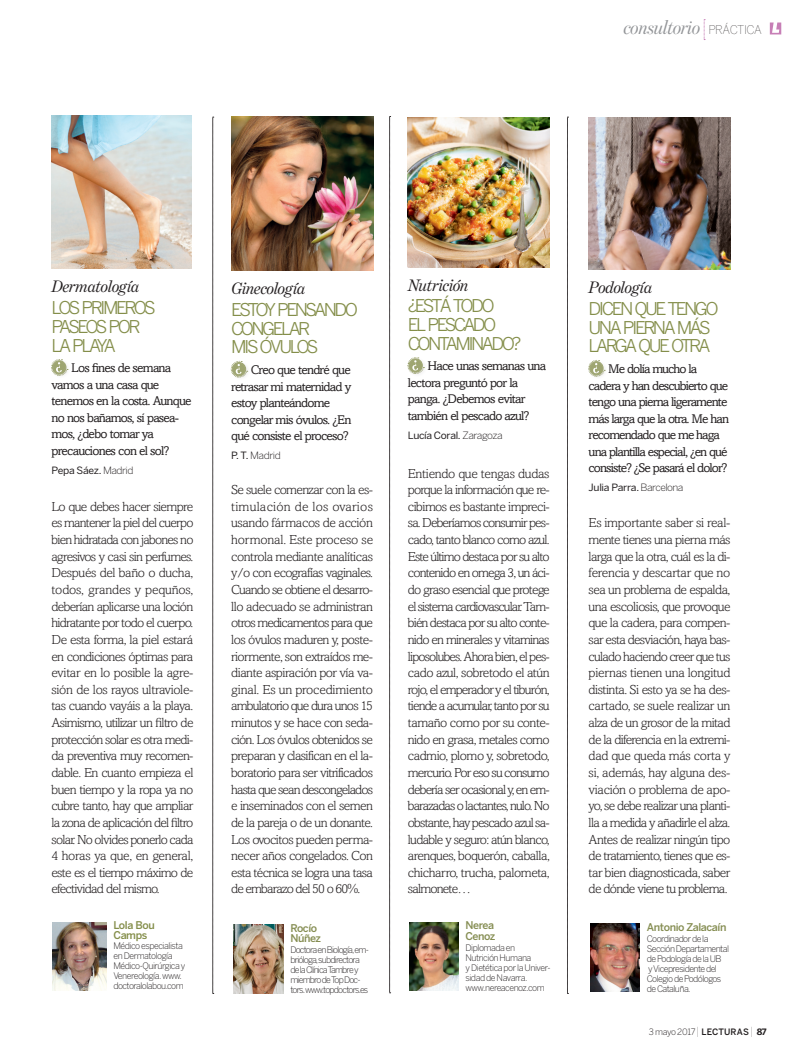
<style>
.page{position:relative;width:798px;height:1053px;background:#fff}
.page>*{position:absolute;margin:0;border:0;box-sizing:border-box;transform-origin:0 0}
.t1{font:20px "Benton Modern Italic Disp";letter-spacing:-.015em;color:#939598}
.NUEVO_TEXTO_AMASIS_R{font:17.5px/18.8px "Benton Gothic";letter-spacing:-.145em;color:#848e4a}
.t2{font:italic 16.75px "Benton Modern One";letter-spacing:-.025em;color:#231f20}
._2_5{font:300 13.12px/16.6px "Amasis MT Std";letter-spacing:-.045em;color:#231f20;text-align:justify}
.NUEVO_TEXTO_AMASIS_R-2{font:300 13.12px/16.6px "Amasis MT Std";letter-spacing:-.05em;color:#231f20;text-align:justify}
.NUEVO_TEXTO_AMASIS_R-3{font:12.62px/16.5px "Amasis";letter-spacing:-.06em;color:#231f20}
.solidaridadNombreE{font:500 10.62px/10px "Benton Sans";letter-spacing:-.035em;color:#858d52}
.solidaridadNombreE-2{font:500 10.62px/10px "Benton Sans";letter-spacing:-.035em;color:#848e4a}
.NUEVO_TEXTO_AMASIS_R-4{font:10px "Benton Sans";letter-spacing:-.03em;color:#231f20}
.NUEVO_TEXTO_AMASIS_R-5{font:300 10px "Benton Sans";letter-spacing:-.04em;color:#231f20}
.SolidaridadCargoEx{font:300 9px/10px "Benton Sans";letter-spacing:-.06em;color:#231f20}
.SolidaridadCargoEx-2{font:300 9px/10px "Benton Sans";letter-spacing:-.09em;color:#231f20}
.solidaridadNombreE-3{font:300 9px/10px "Benton Sans";letter-spacing:-.05em;color:#231f20}
._7_Foliado{font:300 8.75px "Benton Sans";letter-spacing:-.04em;color:#231f20}
.s1{font-family:"Benton Sans";font-weight:100;font-size:11.88px;color:#231f20}
.s2{font-weight:300}
.s3{font-weight:400}
.s4{font-weight:100;font-size:13.75px}
.s5{font-weight:500}
.s6{font-weight:700}
</style>
<div class="page">
<svg style="left:212px;top:117px;width:2px;height:877px;background:#a19fa0"></svg>
<svg style="left:389px;top:116px;width:1px;height:877px"></svg>
<svg style="left:567px;top:117px;width:1px;height:877px"></svg>
<svg style="left:703px;top:19px;width:1px;height:21px"></svg>
<svg style="left:769px;top:22px;width:12px;height:12px"></svg>
<svg style="left:51px;top:359px;width:17px;height:17px"></svg>
<img style="left:51px;top:116px;width:140px;height:152px">
<img style="left:52px;top:922px;width:54px;height:68px">
<svg style="left:407px;top:357px;width:17px;height:17px"></svg>
<img style="left:407px;top:117px;width:142px;height:151px">
<img style="left:409px;top:922px;width:49px;height:68px">
<div style="left:230px;top:360px;width:21px;height:21px;background:#231f20;opacity:.1"></div>
<svg style="left:230px;top:361px;width:17px;height:16px"></svg>
<img style="left:231px;top:117px;width:142px;height:153px">
<img style="left:234px;top:924px;width:49px;height:69px">
<div style="left:587px;top:359px;width:21px;height:21px;background:#231f20;opacity:.1"></div>
<svg style="left:588px;top:360px;width:17px;height:16px"></svg>
<img style="left:588px;top:117px;width:142px;height:152px">
<svg style="left:638px;top:923px;width:1px;height:68px"></svg>
<img style="left:590px;top:923px;width:48px;height:68px">
<p class="t1" style="left:624px;top:16px;width:139px">consultorio <span class="s1">PRÁCTICA</span></p>
<p class="t2" style="left:51px;top:277px;width:89px">Dermatología</p>
<p class="NUEVO_TEXTO_AMASIS_R" style="left:51px;top:298px;width:106px">LOS PRIMEROS<br>PASEOS POR<br>LA PLAYA</p>
<p class="NUEVO_TEXTO_AMASIS_R-3" style="left:51px;top:360px;width:141px;text-indent:20px">Los fines de semana vamos a una casa que tenemos en la costa. Aunque no nos bañamos, sí pasea&shy;mos, ¿debo tomar ya precauciones con el sol?</p>
<p class="NUEVO_TEXTO_AMASIS_R-4" style="left:51px;top:464px;width:83px">Pepa Sáez. <span class="s2">Madrid</span></p>
<p class="NUEVO_TEXTO_AMASIS_R-2" style="left:51px;top:498px;width:143px">Lo que debes hacer siempre es mantener la piel del cuerpo bien hidratada con jabones no agresivos y casi sin perfumes.<br>Después del baño o ducha, todos, grandes y pequños, deberían aplicarse una loción hidratante por todo el cuerpo.<br>De esta forma, la piel estará en condiciones óptimas para evitar en lo posible la agre&shy;sión de los rayos ultraviole&shy;tas cuando vayáis a la playa.<br>Asimismo, utilizar un filtro de protección solar es otra medi&shy;da preventiva muy recomen&shy;dable. En cuanto empieza el buen tiempo y la ropa ya no cubre tanto, hay que ampliar la zona de aplicación del filtro solar. No olvides ponerlo cada 4 horas ya que, en general, este es el tiempo máximo de efectividad del mismo.</p>
<p class="solidaridadNombreE-2" style="left:113px;top:920px;width:43px">Lola Bou<br>Camps</p>
<p class="solidaridadNombreE-3" style="left:113px;top:940px;width:73px">Médico especialista en Dermatología<br>Médico-Quirúrgica y<br>Venereología. www. doctoralolabou.com</p>
<p class="t2" style="left:231px;top:279px;width:76px">Ginecología</p>
<p class="NUEVO_TEXTO_AMASIS_R" style="left:231px;top:300px;width:128px">ESTOY PENSANDO<br>CONGELAR<br>MIS ÓVULOS</p>
<p class="NUEVO_TEXTO_AMASIS_R-3" style="left:231px;top:361px;width:122px;text-indent:19px">Creo que tendré que retrasar mi maternidad y estoy planteándome congelar mis óvulos. ¿En qué consiste el proceso?</p>
<p class="NUEVO_TEXTO_AMASIS_R-5" style="left:231px;top:450px;width:51px"><span class="s3">P. T.</span> Madrid</p>
<p class="_2_5" style="left:231px;top:481px;width:143px">Se suele comenzar con la es&shy;timulación de los ovarios usando fármacos de acción hormonal. Este proceso se controla mediante analíticas y/o con ecografías vaginales.<br>Cuando se obtiene el desarro&shy;llo adecuado se administran otros medicamentos para que los óvulos maduren y, poste&shy;riormente, son extraídos me&shy;diante aspiración por vía va&shy;ginal. Es un procedimiento ambulatorio que dura unos 15 minutos y se hace con seda&shy;ción. Los óvulos obtenidos se preparan y clasifican en el la&shy;boratorio para ser vitrificados hasta que sean descongelados e inseminados con el semen de la pareja o de un donante.<br>Los ovocitos pueden perma&shy;necer años congelados. Con esta técnica se logra una tasa de embarazo del 50 o 60%.</p>
<p class="solidaridadNombreE" style="left:290px;top:922px;width:32px">Rocío<br>Núñez</p>
<p class="SolidaridadCargoEx-2" style="left:290px;top:944px;width:80px">Doctora en Biología,em&shy;brióloga,subdirectora de la Clínica Tambre y miembro de Top Doc&shy;tors.www.topdoctors.es</p>
<p class="t2" style="left:407px;top:275px;width:62px">Nutrición</p>
<p class="NUEVO_TEXTO_AMASIS_R" style="left:407px;top:296px;width:115px">¿ESTÁ TODO<br>EL PESCADO<br>CONTAMINADO?</p>
<p class="NUEVO_TEXTO_AMASIS_R-3" style="left:407px;top:358px;width:140px;text-indent:20px">Hace unas semanas una lectora preguntó por la panga. ¿Debemos evitar también el pescado azul?</p>
<p class="NUEVO_TEXTO_AMASIS_R-4" style="left:407px;top:429px;width:96px">Lucía Coral. <span class="s2">Zaragoza</span></p>
<p class="_2_5" style="left:407px;top:465px;width:143px">Entiendo que tengas dudas porque la información que re&shy;cibimos es bastante impreci&shy;sa. Deberíamos consumir pes&shy;cado, tanto blanco como azul.<br>Este último destaca por su alto contenido en omega 3, un áci&shy;do graso esencial que protege el sistema cardiovascular. Tam&shy;bién destaca por su alto conte&shy;nido en minerales y vitaminas liposolubes. Ahora bien, el pes&shy;cado azul, sobretodo el atún rojo, el emperador y el tiburón, tiende a acumular, tanto por su tamaño como por su conte&shy;nido en grasa, metales como cadmio, plomo y, sobretodo, mercurio. Por eso su consumo debería ser ocasional y, en em&shy;barazadas o lactantes, nulo. No obstante, hay pescado azul sa&shy;ludable y seguro: atún blanco, arenques, boquerón, caballa, chicharro, trucha, palometa, salmonete…</p>
<p class="solidaridadNombreE" style="left:465px;top:920px;width:30px">Nerea</p>
<p class="solidaridadNombreE" style="left:465px;top:931px;width:31px">Cenoz</p>
<p class="SolidaridadCargoEx" style="left:465px;top:942px;width:87px">Diplomada en<br>Nutrición Humana<br>y Dietética por la Univer&shy;sidad de Navarra. www.nereacenoz.com</p>
<p class="t2" style="left:588px;top:278px;width:65px">Podología</p>
<p class="NUEVO_TEXTO_AMASIS_R" style="left:588px;top:299px;width:131px">DICEN QUE TENGO<br>UNA PIERNA MÁS<br>LARGA QUE OTRA</p>
<p class="NUEVO_TEXTO_AMASIS_R-3" style="left:588px;top:360px;width:142px;text-indent:19px">Me dolía mucho la cadera y han descubierto que tengo una pierna ligeramente más larga que la otra. Me han recomendado que me haga una plantilla especial, ¿en qué consiste? ¿Se pasará el dolor?</p>
<p class="NUEVO_TEXTO_AMASIS_R-4" style="left:588px;top:482px;width:96px">Julia Parra. <span class="s2">Barcelona</span></p>
<p class="_2_5" style="left:588px;top:514px;width:143px">Es importante saber si real&shy;mente tienes una pierna más larga que la otra, cuál es la di&shy;ferencia y descartar que no sea un problema de espalda, una escoliosis, que provoque que la cadera, para compen&shy;sar esta desviación, haya bas&shy;culado haciendo creer que tus piernas tienen una longitud distinta. Si esto ya se ha des&shy;cartado, se suele realizar un alza de un grosor de la mitad de la diferencia en la extremi&shy;dad que queda más corta y si, además, hay alguna des&shy;viación o problema de apo&shy;yo, se debe realizar una planti&shy;lla a medida y añadirle el alza.<br>Antes de realizar ningún tipo de tratamiento, tienes que es&shy;tar bien diagnosticada, saber de dónde viene tu problema.</p>
<p class="solidaridadNombreE" style="left:646px;top:921px;width:81px">Antonio Zalacaín</p>
<p class="SolidaridadCargoEx" style="left:646px;top:933px;width:84px">Coordinador de la<br>Sección Departamental de Podología de la UB<br>y Vicepresidente del<br>Colegio de Podólogos de Cataluña.</p>
<p class="_7_Foliado" style="left:648px;top:1026px;width:119px">3 mayo 2017<span class="s4">I</span> <span class="s5">LECTURAS</span> <span class="s4">I</span> <span class="s6">87</span></p>
</div>
